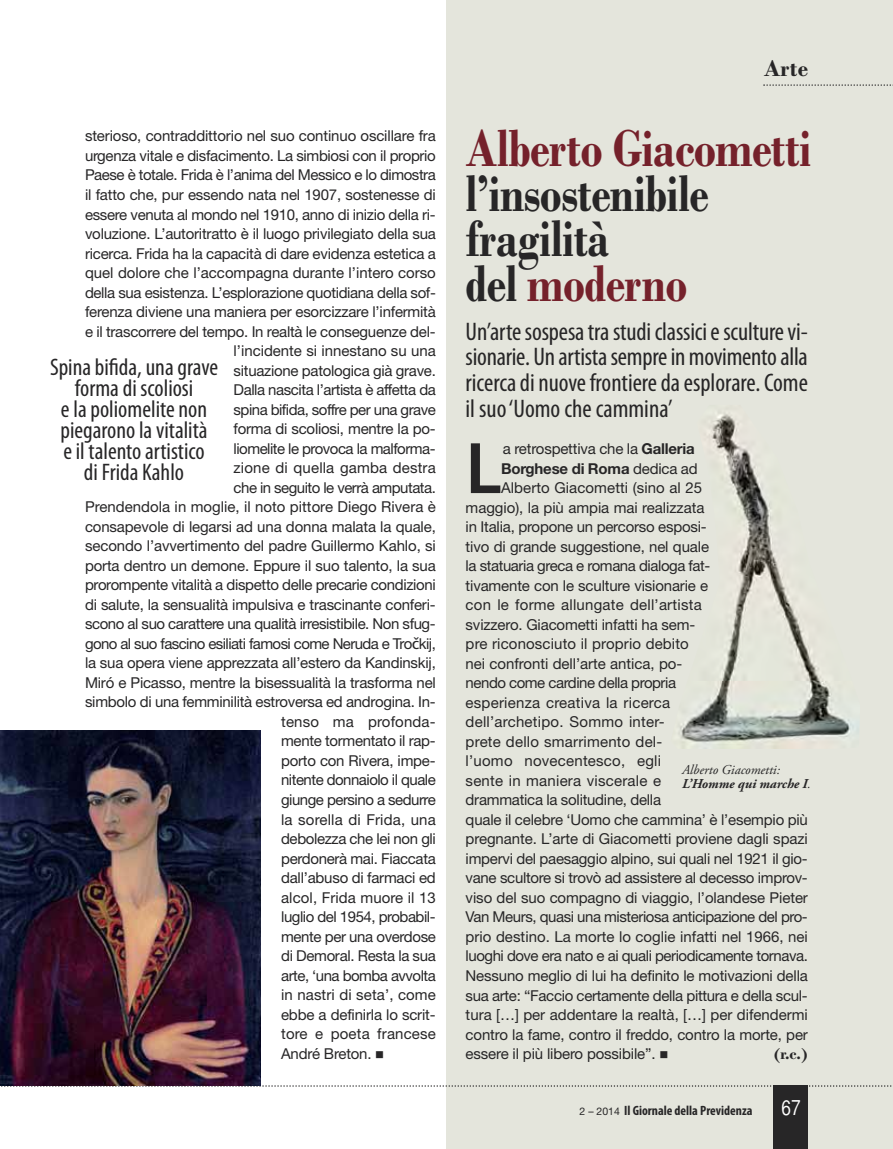
<style>
.page{position:relative;width:893px;height:1149px;background:#fff}
.page>*{position:absolute;margin:0;border:0;box-sizing:border-box;transform-origin:0 0}
.t1{font:600 73.65px "Myriad Pro";color:#272627}
.t2{font:700 54.9px "Bodoni";letter-spacing:-.015em;color:#75212b;scale:.83 1}
.t3{font:700 54px/45px "Bodoni";letter-spacing:-.015em;color:#272627;scale:.83 1}
.t4{font:condensed 25.5px/25.5px "Myriad Pro";color:#272627;text-align:justify}
.t5{font:condensed 24px/21px "Myriad Pro";color:#272627;text-align:center}
.t6{font:700 24px "Bodoni";color:#272627}
.t7{font:21px "Helvetica CY Plain";color:#fff}
.t8{font:700 16.5px "Bodoni";color:#272627}
.t9{font:15px "Helvetica Neue";letter-spacing:-.015em;color:#272627}
.t10{font:15px "Helvetica Neue";letter-spacing:.015em;color:#272627}
.t11{font:15px "Helvetica Neue";letter-spacing:-.035em;color:#272627}
.t12{font:15px "Helvetica Neue";letter-spacing:.01em;color:#272627}
.t13{font:15px "Helvetica Neue";letter-spacing:-.04em;color:#272627}
.t14{font:15px "Helvetica Neue";letter-spacing:.005em;color:#272627}
.t15{font:700 15px "Helvetica Neue";letter-spacing:-.01em;color:#272627}
.t16{font:italic 13.5px/13.5px "Adobe Garamond Pro";color:#272627}
.t17{font:700 condensed 13.5px "Myriad Pro";color:#272627}
.s1{font-family:"Lucida Grande"}
.s2{color:#75212b}
.s3{font-weight:700}
.s4{font-weight:400}
.s5{font-family:"Helvetica Neue";font-weight:400;font-stretch:normal;font-size:10.5px}
</style>
<div class="page">
<div style="left:446px;top:0;width:447px;height:1148px;background:#e4e5dc"></div>
<div style="left:774px;top:1084px;width:34px;height:64px;background:#272627"></div>
<svg style="left:0;top:1084px;width:892px;height:2px"></svg>
<svg style="left:763px;top:84px;width:130px;height:2px"></svg>
<img style="left:0;top:730px;width:260px;height:354px">
<img style="left:680px;top:413px;width:179px;height:335px">
<p class="t9" style="left:85px;top:131px;width:352px">sterioso, contraddittorio nel suo continuo oscillare fra</p>
<p class="t9" style="left:85px;top:150px;width:352px">urgenza vitale e disfacimento. La simbiosi con il proprio</p>
<p class="t9" style="left:85px;top:170px;width:352px">Paese è totale. Frida è l’anima del Messico e lo dimostra</p>
<p class="t9" style="left:85px;top:189px;width:352px">il fatto che, pur essendo nata nel 1907, sostenesse di</p>
<p class="t9" style="left:85px;top:209px;width:352px">essere venuta al mondo nel 1910, anno di inizio della ri-</p>
<p class="t9" style="left:85px;top:228px;width:352px">voluzione. L’autoritratto è il luogo privilegiato della sua</p>
<p class="t9" style="left:85px;top:248px;width:352px">ricerca. Frida ha la capacità di dare evidenza estetica a</p>
<p class="t9" style="left:85px;top:267px;width:352px">quel dolore che l’accompagna durante l’intero corso</p>
<p class="t9" style="left:85px;top:287px;width:352px">della sua esistenza. L’esplorazione quotidiana della sof-</p>
<p class="t9" style="left:85px;top:306px;width:352px">ferenza diviene una maniera per esorcizzare l’infermità</p>
<p class="t9" style="left:85px;top:326px;width:352px">e il trascorrere del tempo. In realtà le conseguenze del-</p>
<p class="t9" style="left:234px;top:345px;width:204px">l’incidente si innestano su una</p>
<p class="t9" style="left:234px;top:365px;width:204px">situazione patologica già grave.</p>
<p class="t9" style="left:234px;top:384px;width:204px">Dalla nascita l’artista è affetta da</p>
<p class="t11" style="left:234px;top:404px;width:204px">spina bifida, soffre per una grave</p>
<p class="t9" style="left:234px;top:423px;width:204px">forma di scoliosi, mentre la po-</p>
<p class="t11" style="left:234px;top:443px;width:204px">liomelite le provoca la malforma-</p>
<p class="t12" style="left:234px;top:462px;width:204px">zione di quella gamba destra</p>
<p class="t11" style="left:234px;top:482px;width:204px">che in seguito le verrà amputata.</p>
<p class="t9" style="left:85px;top:501px;width:352px">Prendendola in moglie, il noto pittore Diego Rivera è</p>
<p class="t9" style="left:85px;top:521px;width:352px">consapevole di legarsi ad una donna malata la quale,</p>
<p class="t9" style="left:85px;top:540px;width:352px">secondo l’avvertimento del padre Guillermo Kahlo, si</p>
<p class="t9" style="left:85px;top:560px;width:352px">porta dentro un demone. Eppure il suo talento, la sua</p>
<p class="t9" style="left:85px;top:579px;width:352px">prorompente vitalità a dispetto delle precarie condizioni</p>
<p class="t9" style="left:85px;top:599px;width:352px">di salute, la sensualità impulsiva e trascinante conferi-</p>
<p class="t9" style="left:85px;top:618px;width:352px">scono al suo carattere una qualità irresistibile. Non sfug-</p>
<p class="t13" style="left:85px;top:638px;width:352px">gono al suo fascino esiliati famosi come Neruda e Tro<span class="s1">č</span>kij,</p>
<p class="t9" style="left:85px;top:657px;width:352px">la sua opera viene apprezzata all’estero da Kandinskij,</p>
<p class="t9" style="left:85px;top:677px;width:352px">Miró e Picasso, mentre la bisessualità la trasforma nel</p>
<p class="t9" style="left:85px;top:696px;width:352px">simbolo di una femminilità estroversa ed androgina. In-</p>
<p class="t12" style="left:281px;top:716px;width:156px">tenso ma profonda-</p>
<p class="t9" style="left:281px;top:735px;width:156px">mente tormentato il rap-</p>
<p class="t9" style="left:281px;top:755px;width:156px">porto con Rivera, impe-</p>
<p class="t11" style="left:281px;top:774px;width:156px">nitente donnaiolo il quale</p>
<p class="t9" style="left:281px;top:794px;width:156px">giunge persino a sedurre</p>
<p class="t12" style="left:281px;top:813px;width:156px">la sorella di Frida, una</p>
<p class="t9" style="left:281px;top:833px;width:156px">debolezza che lei non gli</p>
<p class="t9" style="left:281px;top:852px;width:156px">perdonerà mai. Fiaccata</p>
<p class="t9" style="left:281px;top:872px;width:156px">dall’abuso di farmaci ed</p>
<p class="t14" style="left:281px;top:891px;width:156px">alcol, Frida muore il 13</p>
<p class="t9" style="left:281px;top:911px;width:156px">luglio del 1954, probabil-</p>
<p class="t9" style="left:281px;top:930px;width:156px">mente per una overdose</p>
<p class="t9" style="left:281px;top:950px;width:156px">di Demoral. Resta la sua</p>
<p class="t11" style="left:281px;top:969px;width:156px">arte, ‘una bomba avvolta</p>
<p class="t12" style="left:281px;top:989px;width:156px">in nastri di seta’, come</p>
<p class="t9" style="left:281px;top:1008px;width:156px">ebbe a definirla lo scrit-</p>
<p class="t12" style="left:281px;top:1028px;width:156px">tore e poeta francese</p>
<p class="t9" style="left:281px;top:1047px;width:105px">André Breton. ■</p>
<p class="t5" style="left:50px;top:358px;width:170px">Spina bifida, una grave forma di scoliosi<br>e la poliomelite non piegarono la vitalità<br>e il talento artistico<br>di Frida Kahlo</p>
<p class="t6" style="left:764px;top:60px;width:46px">Arte</p>
<p class="t2" style="left:465px;top:129px;width:418px">Alberto Giacometti</p>
<p class="t3" style="left:465px;top:177px;width:295px">l’insostenibile fragilità<br>del <span class="s2">moderno</span></p>
<p class="t4" style="left:466px;top:321px;width:344px">Un’arte sospesa tra studi classici e sculture vi&shy;sionarie. Un artista sempre in movimento alla ricerca di nuove frontiere da esplorare. Come il suo ‘Uomo che cammina’</p>
<p class="t1" style="left:466px;top:424px;width:38px">L</p>
<p class="t9" style="left:503px;top:443px;width:193px">a retrospettiva che la <span class="s3">Galleria</span></p>
<p class="t15" style="left:501px;top:462px;width:198px">Borghese di Roma <span class="s4">dedica ad</span></p>
<p class="t14" style="left:501px;top:482px;width:203px">Alberto Giacometti (sino al 25</p>
<p class="t9" style="left:466px;top:501px;width:240px">maggio), la più ampia mai realizzata</p>
<p class="t9" style="left:466px;top:521px;width:243px">in Italia, propone un percorso esposi-</p>
<p class="t9" style="left:466px;top:540px;width:245px">tivo di grande suggestione, nel quale</p>
<p class="t9" style="left:466px;top:560px;width:246px">la statuaria greca e romana dialoga fat-</p>
<p class="t9" style="left:466px;top:579px;width:244px">tivamente con le sculture visionarie e</p>
<p class="t10" style="left:466px;top:599px;width:238px">con le forme allungate dell’artista</p>
<p class="t9" style="left:466px;top:618px;width:231px">svizzero. Giacometti infatti ha sem-</p>
<p class="t12" style="left:466px;top:638px;width:225px">pre riconosciuto il proprio debito</p>
<p class="t9" style="left:466px;top:657px;width:218px">nei confronti dell’arte antica, po-</p>
<p class="t9" style="left:466px;top:677px;width:212px">nendo come cardine della propria</p>
<p class="t10" style="left:466px;top:696px;width:206px">esperienza creativa la ricerca</p>
<p class="t10" style="left:466px;top:716px;width:200px">dell’archetipo. Sommo inter-</p>
<p class="t10" style="left:466px;top:735px;width:198px">prete dello smarrimento del-</p>
<p class="t10" style="left:466px;top:755px;width:197px">l’uomo novecentesco, egli</p>
<p class="t10" style="left:466px;top:774px;width:197px">sente in maniera viscerale e</p>
<p class="t9" style="left:466px;top:794px;width:197px">drammatica la solitudine, della</p>
<p class="t9" style="left:466px;top:813px;width:344px">quale il celebre ‘Uomo che cammina’ è l’esempio più</p>
<p class="t9" style="left:466px;top:833px;width:344px">pregnante. L’arte di Giacometti proviene dagli spazi</p>
<p class="t9" style="left:466px;top:852px;width:344px">impervi del paesaggio alpino, sui quali nel 1921 il gio-</p>
<p class="t9" style="left:466px;top:872px;width:344px">vane scultore si trovò ad assistere al decesso improv-</p>
<p class="t9" style="left:466px;top:891px;width:344px">viso del suo compagno di viaggio, l’olandese Pieter</p>
<p class="t9" style="left:466px;top:911px;width:344px">Van Meurs, quasi una misteriosa anticipazione del pro-</p>
<p class="t9" style="left:466px;top:930px;width:344px">prio destino. La morte lo coglie infatti nel 1966, nei</p>
<p class="t9" style="left:466px;top:950px;width:344px">luoghi dove era nato e ai quali periodicamente tornava.</p>
<p class="t9" style="left:466px;top:969px;width:344px">Nessuno meglio di lui ha definito le motivazioni della</p>
<p class="t9" style="left:466px;top:989px;width:344px">sua arte: “Faccio certamente della pittura e della scul-</p>
<p class="t9" style="left:466px;top:1008px;width:344px">tura […] per addentare la realtà, […] per difendermi</p>
<p class="t9" style="left:466px;top:1028px;width:344px">contro la fame, contro il freddo, contro la morte, per</p>
<p class="t9" style="left:466px;top:1047px;width:204px">essere il più libero possibile”. ■</p>
<p class="t8" style="left:774px;top:1047px;width:36px">(r.c.)</p>
<p class="t16" style="left:682px;top:764px;width:130px">Alberto Giacometti:<br><span class="s3">L’Homme qui marche I</span>.</p>
<p class="t17" style="left:580px;top:1105px;width:174px"><span class="s5">2 – 2014</span> Il Giornale della Previdenza</p>
<p class="t7" style="left:781px;top:1095px;width:21px">67</p>
</div>
